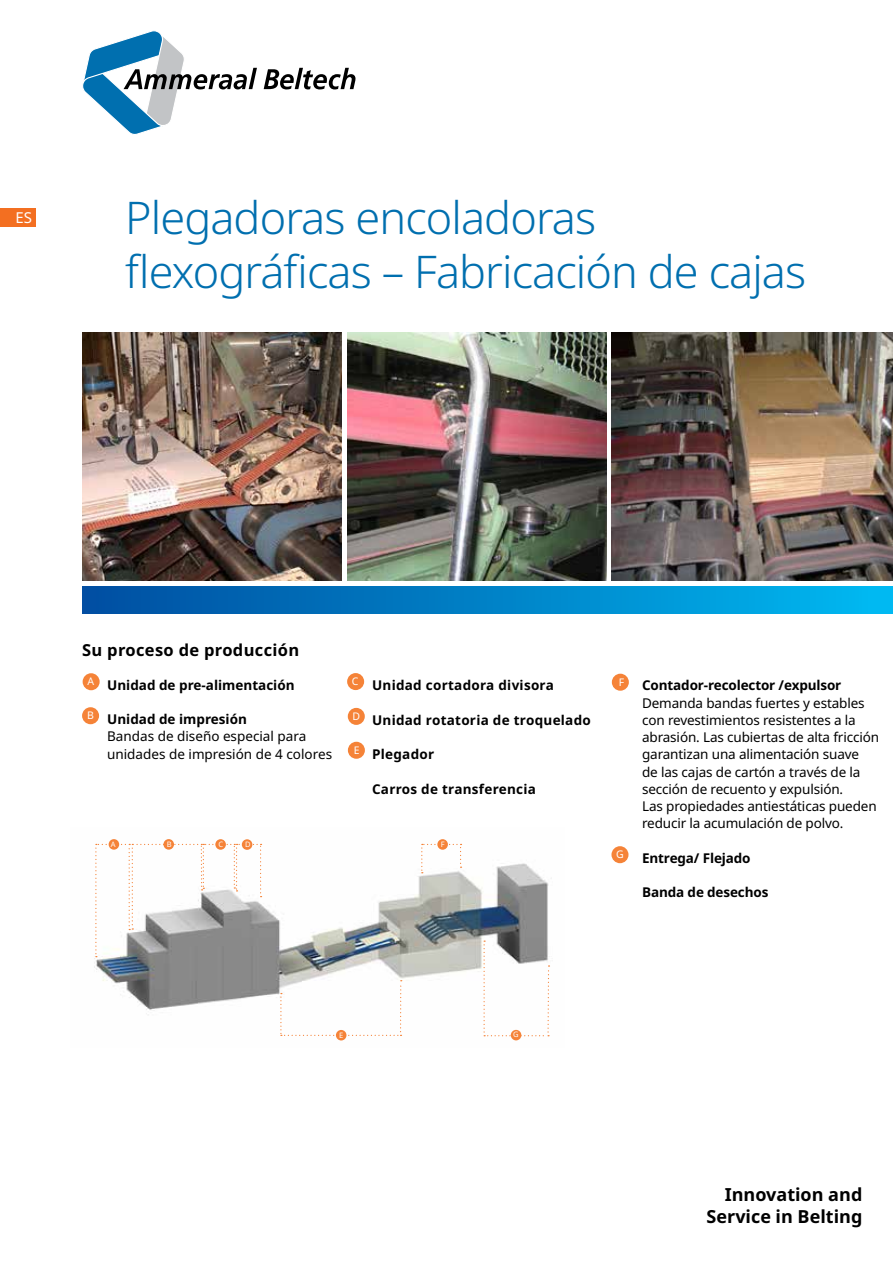
<style>
.page{position:relative;width:893px;height:1263px;background:#fff}
.page>*{position:absolute;margin:0;border:0;box-sizing:border-box;transform-origin:0 0}
.t1{font:300 45px/54px "Noto Sans";letter-spacing:-.02em;color:#006faf}
.t2{font:700 18px/21.6px "Noto Sans";color:#000;text-align:right}
.t3{font:700 16.5px "Noto Sans";letter-spacing:.02em;color:#000}
.t4{font:15px "Noto Sans";color:#fff}
.t5{font:13.5px/17.2px "Noto Sans";letter-spacing:-.01em;color:#000}
.t6{font:700 13.5px "Noto Sans";color:#000}
.t7{font:700 13.5px "Noto Sans";letter-spacing:.02em;color:#000}
.t8{font:10.5px "Noto Sans";color:#fff}
.t9{font:7.5px "Noto Sans";color:#fff}
</style>
<div class="page">
<div style="left:82px;top:586px;width:811px;height:28px;background:linear-gradient(to right,#004d9f,#00b9f1)"></div>
<img style="left:82px;top:332px;width:259px;height:249px">
<img style="left:347px;top:332px;width:260px;height:249px">
<img style="left:611px;top:332px;width:282px;height:249px">
<svg style="left:82px;top:30px;width:175px;height:105px"></svg>
<svg style="left:264px;top:68px;width:91px;height:21px"></svg>
<div style="left:0;top:208px;width:35px;height:18px;background:#f36f21"></div>
<div style="left:83px;top:673px;width:17px;height:17px;background:#f58338;border-radius:50%"></div>
<div style="left:347px;top:673px;width:17px;height:17px;background:#f58338;border-radius:50%"></div>
<div style="left:612px;top:674px;width:17px;height:17px;background:#f58338;border-radius:50%"></div>
<div style="left:611px;top:846px;width:17px;height:17px;background:#f58338;border-radius:50%"></div>
<div style="left:348px;top:742px;width:17px;height:17px;background:#f58338;border-radius:50%"></div>
<div style="left:82px;top:707px;width:17px;height:17px;background:#f58338;border-radius:50%"></div>
<div style="left:348px;top:708px;width:17px;height:17px;background:#f58338;border-radius:50%"></div>
<img style="left:94px;top:839px;width:458px;height:202px">
<svg style="left:280px;top:980px;width:122px;height:56px"></svg>
<svg style="left:95px;top:844px;width:167px;height:113px"></svg>
<svg style="left:421px;top:844px;width:41px;height:29px"></svg>
<svg style="left:483px;top:940px;width:67px;height:96px"></svg>
<div style="left:109px;top:839px;width:10px;height:11px;background:#f58338;border-radius:50%"></div>
<div style="left:163px;top:839px;width:11px;height:11px;background:#f58338;border-radius:50%"></div>
<div style="left:215px;top:839px;width:11px;height:11px;background:#f58338;border-radius:50%"></div>
<div style="left:242px;top:839px;width:10px;height:11px;background:#f58338;border-radius:50%"></div>
<div style="left:336px;top:1030px;width:10px;height:10px;background:#f58338;border-radius:50%"></div>
<div style="left:437px;top:839px;width:11px;height:11px;background:#f58338;border-radius:50%"></div>
<div style="left:511px;top:1030px;width:10px;height:10px;background:#f58338;border-radius:50%"></div>
<p class="t4" style="left:16px;top:207px;width:18px">ES</p>
<h1 class="t1" style="left:125px;top:191px;width:682px">Plegadoras encoladoras flexográficas – Fabricación de cajas</h1>
<p class="t3" style="left:82px;top:638px;width:219px">Su proceso de producción</p>
<p class="t6" style="left:88px;top:675px;width:209px"><sup>A</sup> Unidad de pre-alimentación</p>
<p class="t6" style="left:107px;top:710px;width:141px">Unidad de impresión</p>
<p class="t5" style="left:107px;top:728px;width:227px">Bandas de diseño especial para unidades de impresión de 4 colores</p>
<p class="t8" style="left:352px;top:674px;width:8px">C</p>
<p class="t8" style="left:619px;top:675px;width:7px">F</p>
<p class="t6" style="left:642px;top:676px;width:201px">Contador-recolector /expulsor</p>
<p class="t5" style="left:642px;top:694px;width:239px">Demanda bandas fuertes y estables con revestimientos resistentes a la abrasión. Las cubiertas de alta fricción garantizan una alimentación suave<br>de las cajas de cartón a través de la sección de recuento y expulsión.<br>Las propiedades antiestáticas pueden reducir la acumulación de polvo.</p>
<p class="t6" style="left:642px;top:848px;width:110px">Entrega/ Flejado</p>
<p class="t6" style="left:642px;top:883px;width:128px">Banda de desechos</p>
<p class="t7" style="left:372px;top:676px;width:183px">Unidad cortadora divisora</p>
<p class="t7" style="left:372px;top:710px;width:220px">Unidad rotatoria de troquelado</p>
<p class="t7" style="left:372px;top:745px;width:64px">Plegador</p>
<p class="t7" style="left:372px;top:779px;width:165px">Carros de transferencia</p>
<p class="t8" style="left:87px;top:708px;width:8px">B</p>
<p class="t8" style="left:353px;top:709px;width:9px">D</p>
<p class="t8" style="left:354px;top:743px;width:7px">E</p>
<p class="t9" style="left:111px;top:839px;width:6px">A</p>
<p class="t9" style="left:167px;top:839px;width:6px">B</p>
<p class="t9" style="left:219px;top:839px;width:6px">C</p>
<p class="t9" style="left:245px;top:839px;width:7px">D</p>
<p class="t9" style="left:441px;top:839px;width:5px">F</p>
<p class="t8" style="left:616px;top:847px;width:9px">G</p>
<p class="t9" style="left:339px;top:1029px;width:6px">E</p>
<p class="t9" style="left:513px;top:1029px;width:7px">G</p>
<h2 class="t2" style="left:707px;top:1184px;width:157px">Innovation and<br>Service in Belting</h2>
</div>
